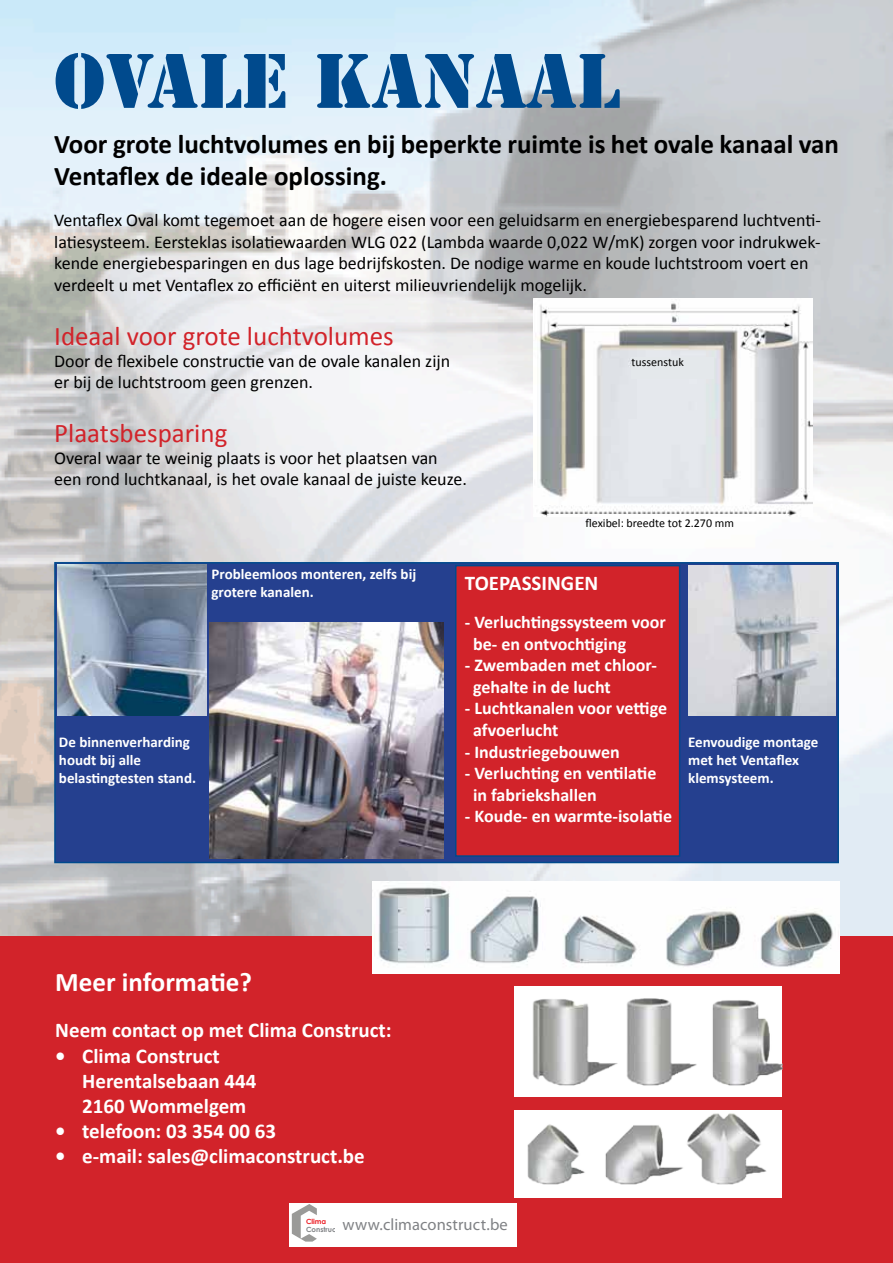
<style>
.page{position:relative;width:893px;height:1263px;background:#fff}
.page>*{position:absolute;margin:0;border:0;box-sizing:border-box;transform-origin:0 0}
.t1{font:72px "Stencil Std";color:#004a8d}
.t2{font:700 27px/32.4px "Calibri";color:#000}
.t3{font:27px "Calibri";color:#d2232a}
.t4{font:700 27px "Calibri";color:#fff}
.t5{font:700 21px/25.2px "Calibri";color:#fff}
.t6{font:18px/21.6px "Calibri";color:#000}
.t7{font:700 18px/21.6px "Calibri";color:#fff}
.t8{font:16.5px "Myriad Pro";letter-spacing:.005em;color:#808285}
.t9{font:700 15px/18px "Calibri";color:#fff}
.t10{font:12px "Calibri";color:#000}
.t11{font:700 7.05px "Century Gothic";color:#808285}
.t12{font:700 7.05px "Century Gothic";color:#ed1d24}
.t13{font:6.6px "Calibri";color:#9b9b99}
</style>
<div class="page">
<div style="left:54px;top:562px;width:785px;height:301px;background:#25408f;border:2px solid #004a8d"></div>
<img style="left:58px;top:565px;width:148px;height:151px">
<img style="left:688px;top:565px;width:147px;height:151px">
<img style="left:209px;top:622px;width:235px;height:237px">
<div style="left:455px;top:565px;width:225px;height:292px;background:#d2232a;border:2px solid #004a8d"></div>
<div style="left:0;top:936px;width:893px;height:327px;background:#d2232a"></div>
<img style="left:373px;top:882px;width:466px;height:91px">
<img style="left:514px;top:986px;width:268px;height:111px">
<img style="left:514px;top:1110px;width:268px;height:87px">
<div style="left:289px;top:1203px;width:228px;height:44px;background:#fff"></div>
<svg style="left:292px;top:1204px;width:25px;height:37px"></svg>
<img style="left:533px;top:298px;width:279px;height:219px">
<div style="left:631px;top:357px;width:83px;height:22px;background:#e4e8eb"></div>
<h1 class="t1" style="left:54px;top:34px;width:567px">OVALE KANAAL</h1>
<h2 class="t2" style="left:54px;top:127px;width:786px">Voor grote luchtvolumes en bij beperkte ruimte is het ovale kanaal van<br>Ventaflex de ideale oplossing.</h2>
<p class="t6" style="left:54px;top:209px;width:768px">Ventaflex Oval komt tegemoet aan de hogere eisen voor een geluidsarm en energiebesparend luchtventi&shy;latiesysteem. Eersteklas isolatiewaarden WLG 022 (Lambda waarde 0,022 W/mK) zorgen voor indrukwek&shy;kende energiebesparingen en dus lage bedrijfskosten. De nodige warme en koude luchtstroom voert en verdeelt u met Ventaflex zo efficiënt en uiterst milieuvriendelijk mogelijk.</p>
<h2 class="t3" style="left:54px;top:317px;width:341px">Ideaal voor grote luchtvolumes</h2>
<p class="t6" style="left:54px;top:349px;width:397px">Door de flexibele constructie van de ovale kanalen zijn er bij de luchtstroom geen grenzen.</p>
<h2 class="t3" style="left:54px;top:414px;width:175px">Plaatsbesparing</h2>
<p class="t6" style="left:54px;top:446px;width:414px">Overal waar te weinig plaats is voor het plaatsen van een rond luchtkanaal, is het ovale kanaal de juiste keuze.</p>
<p class="t10" style="left:586px;top:514px;width:150px">flexibel: breedte tot 2.270 mm</p>
<p class="t10" style="left:631px;top:354px;width:54px">tussenstuk</p>
<p class="t9" style="left:212px;top:564px;width:206px">Probleemloos monteren, zelfs bij grotere kanalen.</p>
<p class="t5" style="left:465px;top:570px;width:135px">TOEPASSINGEN</p>
<p class="t7" style="left:473px;top:611px;width:194px;text-indent:-8px">- Verluchtingssysteem voor be- en ontvochtiging</p>
<p class="t7" style="left:473px;top:654px;width:186px;text-indent:-8px">- Zwembaden met chloor&shy;gehalte in de lucht</p>
<p class="t7" style="left:473px;top:697px;width:196px;text-indent:-8px">- Luchtkanalen voor vettige afvoerlucht</p>
<p class="t7" style="left:465px;top:740px;width:156px">- Industriegebouwen</p>
<p class="t7" style="left:473px;top:762px;width:185px;text-indent:-8px">- Verluchting en ventilatie in fabriekshallen</p>
<p class="t7" style="left:465px;top:805px;width:209px">- Koude- en warmte-isolatie</p>
<p class="t9" style="left:59px;top:732px;width:139px">De binnenverharding houdt bij alle belastingtesten stand.</p>
<p class="t9" style="left:688px;top:732px;width:132px">Eenvoudige montage met het Ventaflex klemsysteem.</p>
<h2 class="t4" style="left:55px;top:962px;width:198px">Meer informatie?</h2>
<p class="t5" style="left:55px;top:1017px;width:338px">Neem contact op met Clima Construct:</p>
<p class="t5" style="left:82px;top:1042px;width:176px;text-indent:-27px">• Clima Construct<br>Herentalsebaan 444<br>2160 Wommelgem</p>
<p class="t5" style="left:55px;top:1118px;width:222px">• telefoon: 03 354 00 63</p>
<p class="t5" style="left:55px;top:1143px;width:311px">• e-mail: sales@climaconstruct.be</p>
<p class="t8" style="left:342px;top:1214px;width:167px">www.climaconstruct.be</p>
<p class="t12" style="left:306px;top:1216px;width:22px">Clima</p>
<p class="t11" style="left:306px;top:1224px;width:34px">Construct</p>
<p class="t13" style="left:385px;top:1223px;width:64px">groothandel - fabrikant</p>
</div>
